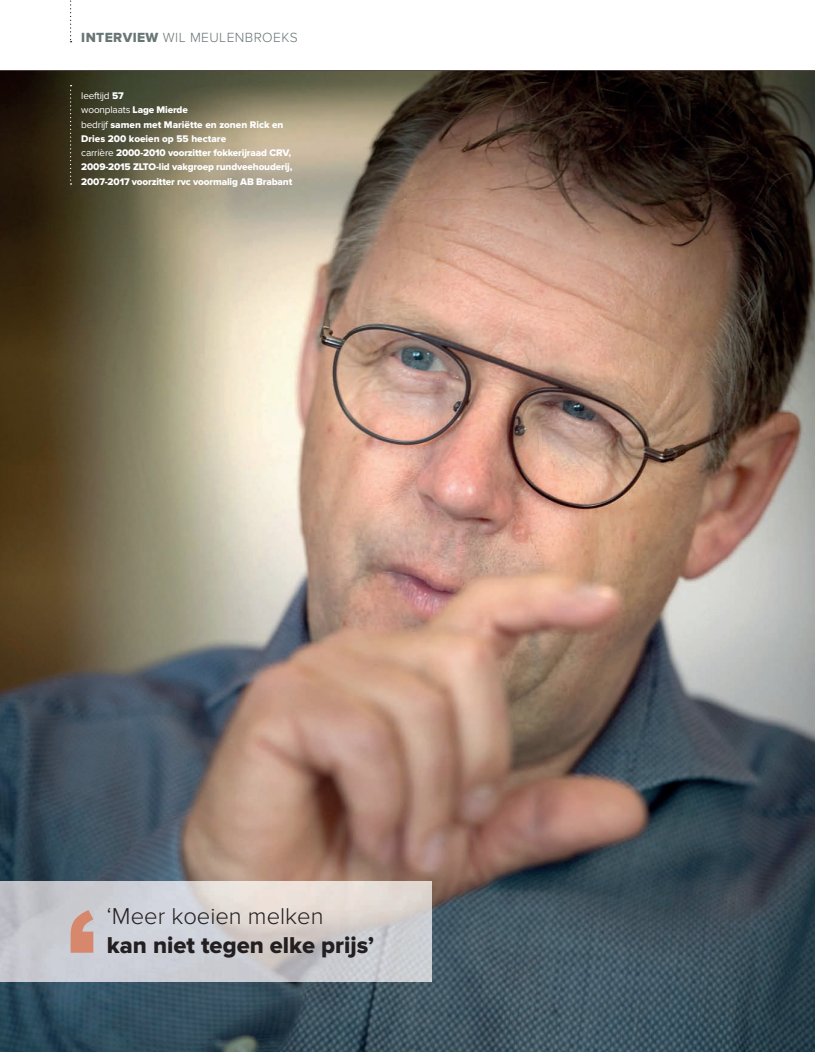
<style>
.page{position:relative;width:815px;height:1052px;background:#fff}
.page>*{position:absolute;margin:0;border:0;box-sizing:border-box;transform-origin:0 0}
.t1{font:23.75px "Proxima Nova Extrabld";color:#231f20}
.t2{font:300 23.75px "Proxima Nova";color:#231f20}
.t3{font:300 13.75px "Proxima Nova";letter-spacing:.03em;color:#687575}
.t4{font:10px/14.2px "Proxima Nova Extrabld";letter-spacing:-.015em;color:#fff}
.t5{font:10px/14.2px "Proxima Nova";letter-spacing:-.015em;color:#fff}
.s1{font-family:"Proxima Nova Extrabld";font-weight:400}
.s2{font-family:"Proxima Nova Extrabld"}
.s3{font-family:"Proxima Nova"}
</style>
<div class="page">
<img style="left:0;top:71px;width:814px;height:981px">
<img style="left:0;top:881px;width:431px;height:100px">
<svg style="left:71px;top:910px;width:22px;height:42px"></svg>
<svg style="left:70px;top:85px;width:2px;height:100px"></svg>
<svg style="left:70px;top:0;width:2px;height:42px"></svg>
<h2 class="t3" style="left:81px;top:30px;width:218px"><span class="s1">INTERVIEW</span> WIL MEULENBROEKS</h2>
<p class="t5" style="left:81px;top:89px;width:108px">leeftijd <span class="s2">57<br></span>woonplaats <span class="s2">Lage Mierde</span></p>
<p class="t4" style="left:81px;top:117px;width:213px"><span class="s3">bedrijf</span> samen met Mariëtte en zonen Rick en Dries 200 koeien op 55 hectare<br><span class="s3">carrière</span> 2000-201 0 voorzitter fokkerijraad CRV, 2009-2015 ZLTO-lid vakgroep rundveehouderij, 2007-2017 voorzitter rvc voormalig AB Brabant</p>
<h1 class="t2" style="left:107px;top:903px;width:218px">‘Meer koeien melken</h1>
<h1 class="t1" style="left:107px;top:931px;width:269px">kan niet tegen elke prijs’</h1>
</div>
